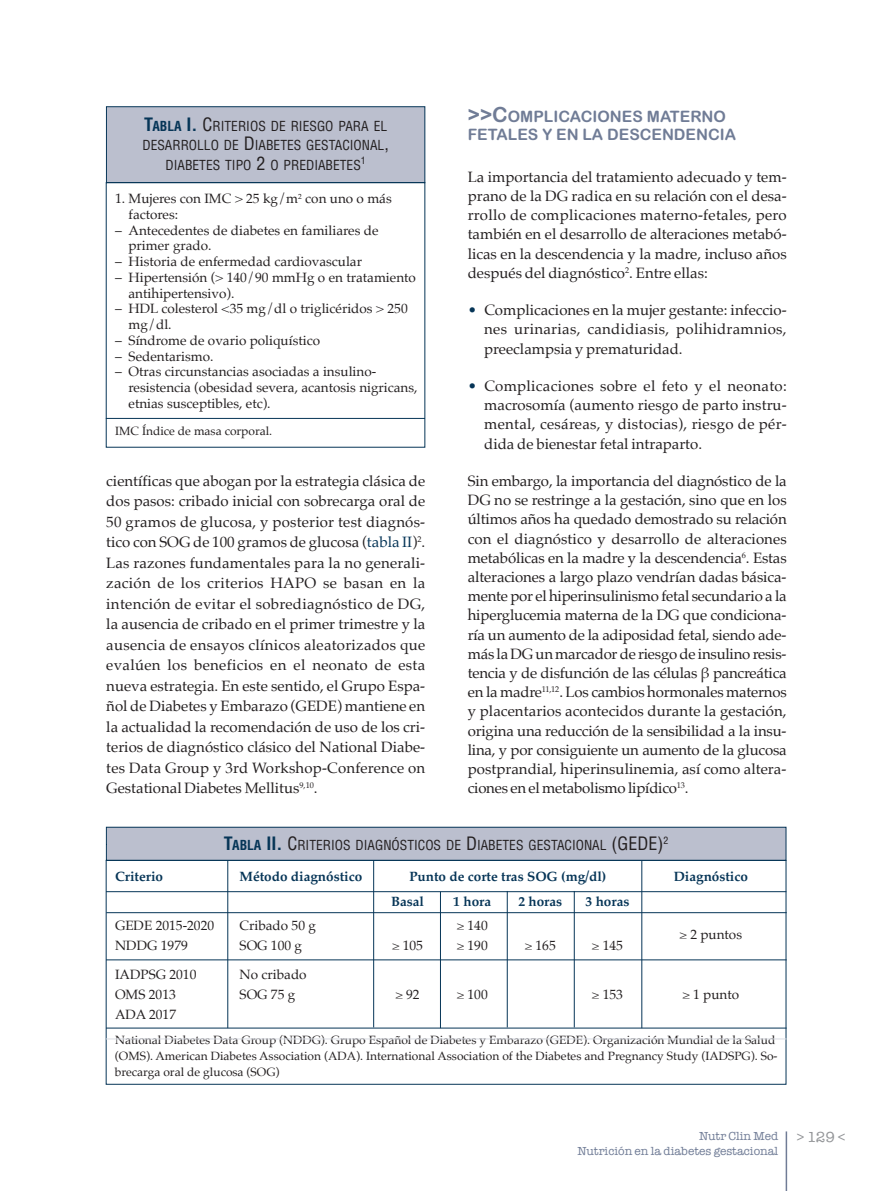
<style>
.page{position:relative;width:893px;height:1191px;background:#fff}
.page>*{position:absolute;margin:0;border:0;box-sizing:border-box;transform-origin:0 0}
.t1{font:15.75px/18.5px "Arial Rounded MT Bold";color:#707c96}
.t2{font:15px/19.2px "Palatino";color:#231f20;text-align:justify}
.t3{font:15px "American Typewriter";color:#939598}
.t4{font:13.5px/15.8px "Palatino";color:#231f20}
.t5{font:condensed 13.5px/19.8px "Helvetica";color:#231f20;text-align:center}
.t6{font:700 13.5px "Palatino";color:#063557}
.t7{font:12px/15.8px "Palatino";color:#231f20}
.t8{font:12px "American Typewriter";color:#707c96}
.s1{font-weight:700;font-size:18px;color:#063557}
.s2{font-weight:700;color:#063557}
.s3{font-size:18px}
.s4{color:#063557}
.s5{font-size:21px}
</style>
<div class="page">
<hr style="left:786px;top:1131px;width:1px;height:60px;background:#707c96">
<div style="left:107px;top:107px;width:317px;height:75px;background:#bbbfce"></div>
<div style="left:106px;top:106px;width:319px;height:77px;border:1px solid #063557"></div>
<div style="left:107px;top:827px;width:679px;height:33px;background:#bbbfce"></div>
<div style="left:106px;top:827px;width:680px;height:33px;border:1px solid #063557"></div>
<hr style="left:227px;top:860px;width:1px;height:168px;background:#063557">
<hr style="left:641px;top:860px;width:1px;height:168px;background:#063557">
<hr style="left:373px;top:860px;width:1px;height:167px;background:#063557">
<hr style="left:106px;top:891px;width:680px;height:1px;background:#063557">
<div style="left:106px;top:860px;width:680px;height:224px;border:1px solid #063557"></div>
<hr style="left:106px;top:959px;width:681px;height:1px;background:#063557">
<hr style="left:106px;top:1038px;width:681px;height:1px;background:#dadde4">
<hr style="left:106px;top:1027px;width:681px;height:1px;background:#063557">
<hr style="left:106px;top:912px;width:681px;height:1px;background:#063557">
<hr style="left:440px;top:891px;width:1px;height:137px;background:#063557">
<hr style="left:507px;top:891px;width:1px;height:136px;background:#063557">
<hr style="left:574px;top:891px;width:1px;height:136px;background:#063557">
<hr style="left:106px;top:418px;width:319px;height:1px;background:#063557">
<p class="t5" style="left:142px;top:117px;width:248px"><span class="s1">T</span><span class="s2">ABLA</span> <span class="s1">I.</span> <span class="s3">C</span>RITERIOS DE RIESGO PARA EL<br>DESARROLLO DE <span class="s3">D</span>IABETES GESTACIONAL<span class="s3">,<br></span>DIABETES TIPO <span class="s3">2</span> O PREDIABETES<sup>1</sup></p>
<p class="t4" style="left:129px;top:192px;width:265px;text-indent:-13px">1. Mujeres con IMC &gt; 25 kg/m<sup>2</sup> con uno o más factores:</p>
<p class="t4" style="left:129px;top:223px;width:251px;text-indent:-13px">– Antecedentes de diabetes en familiares de primer grado.</p>
<p class="t4" style="left:115px;top:255px;width:248px">– Historia de enfermedad cardiovascular</p>
<p class="t4" style="left:129px;top:270px;width:289px;text-indent:-13px">– Hipertensión (&gt; 140/90 mmHg o en tratamiento antihipertensivo).</p>
<p class="t4" style="left:129px;top:302px;width:281px;text-indent:-13px">– HDL colesterol &lt;35 mg/dl o triglicéridos &gt; 250 mg/dl.</p>
<p class="t4" style="left:115px;top:333px;width:206px">– Síndrome de ovario poliquístico</p>
<p class="t4" style="left:115px;top:349px;width:100px">– Sedentarismo.</p>
<p class="t4" style="left:129px;top:365px;width:291px;text-indent:-13px">– Otras circunstancias asociadas a insulino&shy;resistencia (obesidad severa, acantosis nigricans, etnias susceptibles, etc).</p>
<p class="t7" style="left:115px;top:424px;width:159px">IMC Índice de masa corporal.</p>
<p class="t2" style="left:106px;top:471px;width:320px;line-height:20.4px">científicas que abogan por la estrategia clásica de dos pasos: cribado inicial con sobrecarga oral de 50 gramos de glucosa, y posterior test diagnós&shy;tico con SOG de 100 gramos de glucosa (<span class="s4">tabla II</span>)<sup>2</sup>.<br>Las razones fundamentales para la no generali&shy;zación de los criterios HAPO se basan en la intención de evitar el sobrediagnóstico de DG, la ausencia de cribado en el primer trimestre y la ausencia de ensayos clínicos aleatorizados que evalúen los beneficios en el neonato de esta nueva estrategia. En este sentido, el Grupo Espa&shy;ñol de Diabetes y Embarazo (GEDE) mantiene en la actualidad la recomendación de uso de los cri&shy;terios de diagnóstico clásico del National Diabe&shy;tes Data Group y 3rd Workshop-Conference on Gestational Diabetes Mellitus<sup>9,10</sup>.</p>
<p class="t1" style="left:468px;top:108px;width:270px"><span class="s5">&gt;&gt;C</span>OMPLICACIONES MATERNO<br>FETALES Y EN LA DESCENDENCIA</p>
<p class="t2" style="left:468px;top:168px;width:320px">La importancia del tratamiento adecuado y tem&shy;prano de la DG radica en su relación con el desa&shy;rrollo de complicaciones materno-fetales, pero también en el desarrollo de alteraciones metabó&shy;licas en la descendencia y la madre, incluso años después del diagnóstico<sup>2</sup>. Entre ellas:</p>
<p class="t2" style="left:484px;top:301px;width:304px;text-indent:-17px"><span class="s4">•</span> Complicaciones en la mujer gestante: infeccio&shy;nes urinarias, candidiasis, polihidramnios, preeclampsia y prematuridad.</p>
<p class="t2" style="left:484px;top:377px;width:304px;text-indent:-17px"><span class="s4">•</span> Complicaciones sobre el feto y el neonato: macrosomía (aumento riesgo de parto instru&shy;mental, cesáreas, y distocias), riesgo de pér&shy;dida de bienestar fetal intraparto.</p>
<p class="t2" style="left:468px;top:472px;width:320px">Sin embargo, la importancia del diagnóstico de la DG no se restringe a la gestación, sino que en los últimos años ha quedado demostrado su relación con el diagnóstico y desarrollo de alteraciones metabólicas en la madre y la descendencia<sup>6</sup>. Estas alteraciones a largo plazo vendrían dadas básica&shy;mente por el hiperinsulinismo fetal secundario a la hiperglucemia materna de la DG que condiciona&shy;ría un aumento de la adiposidad fetal, siendo ade&shy;más la DG un marcador de riesgo de insulino resis&shy;tencia y de disfunción de las células β pancreática en la madre<sup>11,12</sup>. Los cambios hormonales maternos y placentarios acontecidos durante la gestación, origina una reducción de la sensibilidad a la insu&shy;lina, y por consiguiente un aumento de la glucosa postprandial, hiperinsulinemia, así como altera&shy;ciones en el metabolismo lipídico<sup>13</sup>.</p>
<p class="t5" style="left:224px;top:836px;width:446px"><span class="s1">T</span><span class="s2">ABLA</span> <span class="s1">II.</span> <span class="s3">C</span>RITERIOS DIAGNÓSTICOS DE <span class="s3">D</span>IABETES GESTACIONAL <span class="s3">(GEDE)</span><sup>2</sup></p>
<p class="t6" style="left:115px;top:869px;width:49px">Criterio</p>
<p class="t6" style="left:240px;top:869px;width:124px">Método diagnóstico</p>
<p class="t6" style="left:409px;top:869px;width:199px">Punto de corte tras SOG (mg/dl)</p>
<p class="t6" style="left:674px;top:869px;width:76px">Diagnóstico</p>
<p class="t6" style="left:391px;top:895px;width:34px">Basal</p>
<p class="t6" style="left:453px;top:895px;width:39px">1 hora</p>
<p class="t6" style="left:518px;top:895px;width:45px">2 horas</p>
<p class="t6" style="left:586px;top:895px;width:45px">3 horas</p>
<p class="t4" style="left:115px;top:918px;width:101px">GEDE 2015-2020</p>
<p class="t4" style="left:240px;top:918px;width:78px">Cribado 50 g</p>
<p class="t4" style="left:457px;top:918px;width:33px">≥ 140</p>
<p class="t4" style="left:679px;top:927px;width:64px">≥ 2 puntos</p>
<p class="t4" style="left:115px;top:938px;width:74px">NDDG 1979</p>
<p class="t4" style="left:240px;top:938px;width:64px">SOG 100 g</p>
<p class="t4" style="left:392px;top:938px;width:33px">≥ 105</p>
<p class="t4" style="left:457px;top:938px;width:33px">≥ 190</p>
<p class="t4" style="left:525px;top:938px;width:33px">≥ 165</p>
<p class="t4" style="left:592px;top:938px;width:33px">≥ 145</p>
<p class="t4" style="left:115px;top:967px;width:83px">IADPSG 2010</p>
<p class="t4" style="left:240px;top:967px;width:69px">No cribado</p>
<p class="t4" style="left:115px;top:987px;width:62px">OMS 2013</p>
<p class="t4" style="left:240px;top:987px;width:57px">SOG 75 g</p>
<p class="t4" style="left:395px;top:987px;width:26px">≥ 92</p>
<p class="t4" style="left:457px;top:987px;width:33px">≥ 100</p>
<p class="t4" style="left:592px;top:987px;width:33px">≥ 153</p>
<p class="t4" style="left:682px;top:987px;width:58px">≥ 1 punto</p>
<p class="t4" style="left:115px;top:1007px;width:63px">ADA 2017</p>
<p class="t7" style="left:115px;top:1033px;width:664px">National Diabetes Data Group (NDDG). Grupo Español de Diabetes y Embarazo (GEDE). Organización Mundial de la Salud (OMS). American Diabetes Association (ADA). International Association of the Diabetes and Pregnancy Study (IADSPG). So&shy;brecarga oral de glucosa (SOG)</p>
<p class="t8" style="left:699px;top:1131px;width:81px">Nutr Clin Med</p>
<p class="t8" style="left:578px;top:1146px;width:202px">Nutrición en la diabetes gestacional</p>
<p class="t3" style="left:797px;top:1131px;width:50px">&gt; 129 &lt;</p>
</div>
